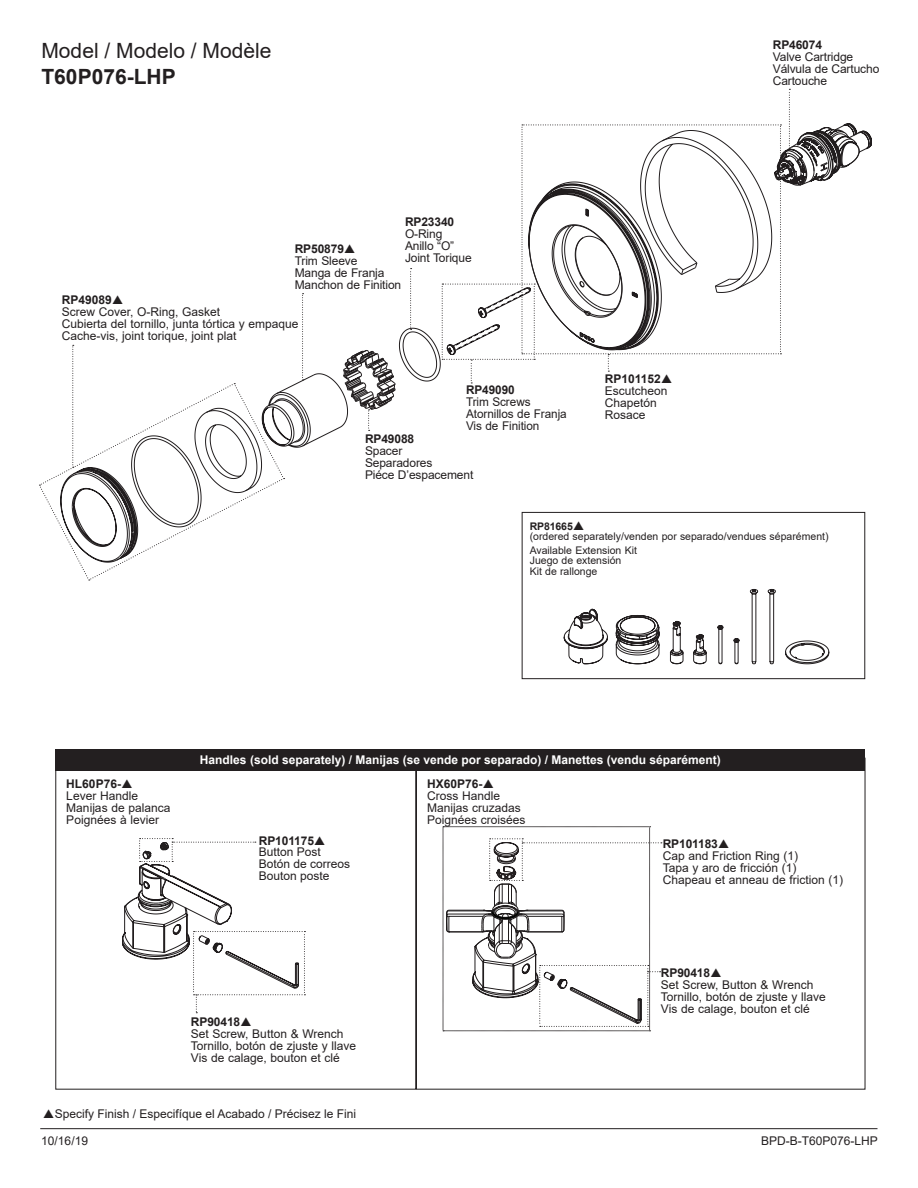
<style>
.page{position:relative;width:918px;height:1188px;background:#fff}
.page>*{position:absolute;margin:0;border:0;box-sizing:border-box;transform-origin:0 0}
.t1{font:21px "Arial";color:#231f20}
.t2{font:700 21px "Arial";color:#231f20}
.callout{font:12px/12px "Arial";color:#231f20}
.callout-2{font:700 12px "Arial";letter-spacing:-.01em;color:#231f20}
.t3{font:700 12px "Arial";color:#fff}
.Body_Text{font:10.5px "Arial";color:#231f20}
.Body_Text-2{font:700 10.5px "Arial";letter-spacing:-.01em;color:#231f20}
</style>
<div class="page">
<svg style="left:73px;top:283px;width:699px;height:279px"></svg>
<hr style="left:40px;top:1128px;width:838px;height:1px;background:#231f20">
<svg style="left:443px;top:827px;width:219px;height:205px"></svg>
<div style="left:55px;top:749px;width:810px;height:21px;background:#231f20"></div>
<svg style="left:302px;top:293px;width:2px;height:88px"></svg>
<svg style="left:410px;top:268px;width:2px;height:62px"></svg>
<svg style="left:344px;top:350px;width:51px;height:81px"></svg>
<svg style="left:39px;top:345px;width:246px;height:236px"></svg>
<div style="left:522px;top:512px;width:343px;height:167px;border:1px solid #231f20"></div>
<svg style="left:564px;top:589px;width:265px;height:75px"></svg>
<svg style="left:113px;top:295px;width:10px;height:9px"></svg>
<svg style="left:442px;top:89px;width:413px;height:295px"></svg>
<svg style="left:122px;top:838px;width:183px;height:176px"></svg>
<svg style="left:574px;top:521px;width:10px;height:9px"></svg>
<p class="t1" style="left:41px;top:37px;width:231px">Model / Modelo / Modèle</p>
<p class="t2" style="left:41px;top:61px;width:136px">T60P076-LHP</p>
<p class="callout-2" style="left:405px;top:214px;width:51px">RP23340</p>
<p class="callout" style="left:405px;top:228px;width:51px">O-Ring<br>Anillo “O”</p>
<p class="callout" style="left:405px;top:252px;width:68px">Joint Torique</p>
<p class="callout-2" style="left:295px;top:240px;width:51px">RP50879</p>
<p class="callout" style="left:295px;top:254px;width:64px">Trim Sleeve</p>
<p class="callout" style="left:295px;top:266px;width:91px">Manga de Franja</p>
<p class="callout" style="left:295px;top:278px;width:108px">Manchon de Finition</p>
<p class="callout-2" style="left:62px;top:291px;width:52px">RP49089</p>
<p class="callout" style="left:62px;top:305px;width:160px">Screw Cover, O-Ring, Gasket</p>
<p class="callout" style="left:62px;top:317px;width:238px">Cubierta del tornillo, junta tórtica y empaque</p>
<p class="callout" style="left:62px;top:329px;width:176px">Cache-vis, joint torique, joint plat</p>
<p class="callout-2" style="left:466px;top:381px;width:50px">RP49090</p>
<p class="callout" style="left:466px;top:395px;width:102px">Trim Screws<br>Atornillos de Franja<br>Vis de Finition</p>
<p class="callout-2" style="left:365px;top:430px;width:51px">RP49088</p>
<p class="callout" style="left:365px;top:445px;width:69px">Spacer<br>Separadores</p>
<p class="callout" style="left:365px;top:469px;width:110px">Piéce D’espacement</p>
<p class="callout-2" style="left:605px;top:370px;width:58px">RP101152</p>
<p class="callout" style="left:605px;top:385px;width:64px">Escutcheon<br>Chapetón<br>Rosace</p>
<p class="callout-2" style="left:773px;top:37px;width:51px">RP46074</p>
<p class="callout" style="left:773px;top:51px;width:82px">Valve Cartridge</p>
<p class="callout" style="left:773px;top:63px;width:108px">Válvula de Cartucho</p>
<p class="callout" style="left:773px;top:75px;width:56px">Cartouche</p>
<p class="Body_Text-2" style="left:530px;top:519px;width:45px">RP81665</p>
<p class="Body_Text" style="left:530px;top:529px;width:300px">(ordered separately/venden por separado/vendues séparément)</p>
<p class="Body_Text" style="left:530px;top:543px;width:109px">Available Extension Kit</p>
<p class="Body_Text" style="left:530px;top:553px;width:93px">Juego de extensión</p>
<p class="Body_Text" style="left:530px;top:564px;width:69px">Kit de rallonge</p>
<p class="callout-2" style="left:66px;top:776px;width:56px">HL60P76-</p>
<p class="callout" style="left:66px;top:790px;width:73px">Lever Handle</p>
<p class="callout" style="left:66px;top:802px;width:106px">Manijas de palanca</p>
<p class="callout" style="left:66px;top:814px;width:94px">Poignées à levier</p>
<p class="t3" style="left:200px;top:751px;width:522px">Handles (sold separately) / Manijas (se vende por separado) / Manettes (vendu séparément)</p>
<p class="callout-2" style="left:259px;top:833px;width:57px">RP101175</p>
<p class="callout" style="left:259px;top:845px;width:64px">Button Post</p>
<p class="callout" style="left:259px;top:857px;width:93px">Botón de correos</p>
<p class="callout" style="left:259px;top:869px;width:72px">Bouton poste</p>
<p class="callout-2" style="left:427px;top:776px;width:57px">HX60P76-</p>
<p class="callout" style="left:427px;top:790px;width:75px">Cross Handle</p>
<p class="callout" style="left:427px;top:802px;width:95px">Manijas cruzadas</p>
<p class="callout" style="left:427px;top:814px;width:100px">Poignées croisées</p>
<p class="callout-2" style="left:663px;top:835px;width:57px">RP101183</p>
<p class="callout" style="left:663px;top:849px;width:137px">Cap and Friction Ring (1)</p>
<p class="callout" style="left:663px;top:861px;width:135px">Tapa y aro de fricción (1)</p>
<p class="callout" style="left:663px;top:873px;width:182px">Chapeau et anneau de friction (1)</p>
<p class="callout-2" style="left:191px;top:1014px;width:51px">RP90418</p>
<p class="callout" style="left:191px;top:1028px;width:154px">Set Screw, Button &amp; Wrench</p>
<p class="callout" style="left:191px;top:1040px;width:167px">Tornillo, botón de zjuste y llave</p>
<p class="callout" style="left:191px;top:1052px;width:150px">Vis de calage, bouton et clé</p>
<p class="callout-2" style="left:661px;top:965px;width:51px">RP90418</p>
<p class="callout" style="left:661px;top:979px;width:154px">Set Screw, Button &amp; Wrench</p>
<p class="callout" style="left:661px;top:991px;width:167px">Tornillo, botón de zjuste y llave</p>
<p class="callout" style="left:661px;top:1003px;width:150px">Vis de calage, bouton et clé</p>
<p class="callout" style="left:55px;top:1107px;width:303px">Specify Finish / Especifíque el Acabado / Précisez le Fini</p>
<p class="callout" style="left:41px;top:1134px;width:48px">10/16/19</p>
<p class="callout" style="left:761px;top:1134px;width:118px">BPD-B-T60P076-LHP</p>
</div>
